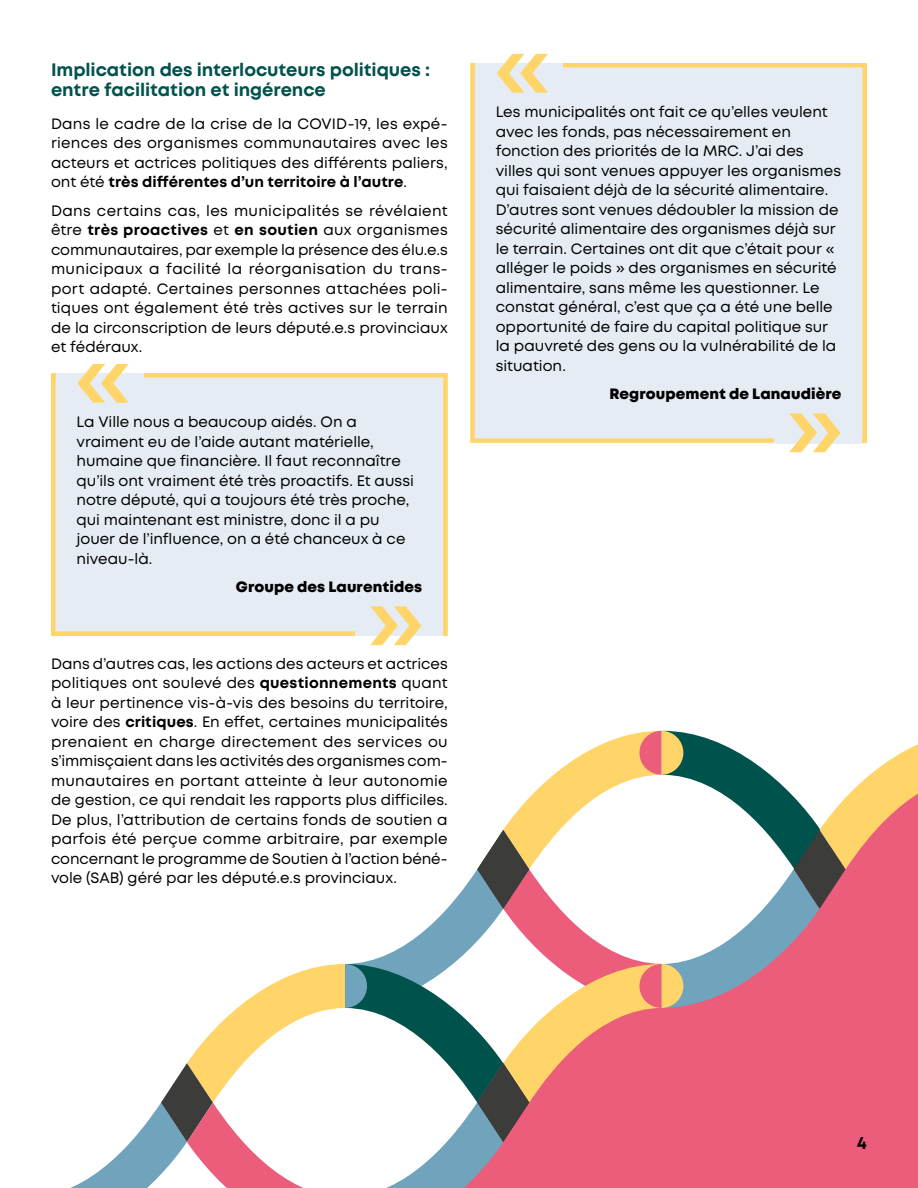
<style>
.page{position:relative;width:918px;height:1188px;background:#fff}
.page>*{position:absolute;margin:0;border:0;box-sizing:border-box;transform-origin:0 0}
.t1{font:700 18px/19.5px "Mont";letter-spacing:-.005em;color:#00524c}
.t2{font:700 18px "Mont";color:#000}
.t3{font:15px/19.5px "Mont";color:#000;text-align:justify}
.t4{font:800 15px "Mont";letter-spacing:.005em;color:#000}
.s1{font-weight:700}
</style>
<div class="page">
<svg style="left:70px;top:731px;width:848px;height:457px"></svg>
<div style="left:53px;top:375px;width:393px;height:259px;background:#e6ecf3"></div>
<div style="left:51px;top:373px;width:397px;height:263px;border:4px solid #ffd469"></div>
<div style="left:56px;top:373px;width:88px;height:7px;background:#e6ecf3"></div>
<svg style="left:78px;top:364px;width:51px;height:39px"></svg>
<div style="left:472px;top:65px;width:393px;height:376px;background:#e6ecf3"></div>
<div style="left:470px;top:63px;width:397px;height:380px;border:4px solid #ffd469"></div>
<div style="left:475px;top:63px;width:88px;height:7px;background:#e6ecf3"></div>
<svg style="left:497px;top:54px;width:51px;height:39px"></svg>
<div style="left:355px;top:629px;width:88px;height:7px;background:#e6ecf3"></div>
<svg style="left:370px;top:606px;width:51px;height:39px"></svg>
<div style="left:774px;top:436px;width:88px;height:7px;background:#e6ecf3"></div>
<svg style="left:789px;top:413px;width:51px;height:39px"></svg>
<p class="t1" style="left:51px;top:60px;width:381px">Implication des interlocuteurs politiques : entre facilitation et ingérence</p>
<p class="t3" style="left:51px;top:114px;width:398px">Dans le cadre de la crise de la COVID-19, les expé&shy;riences des organismes communautaires avec les acteurs et actrices politiques des différents paliers, ont été <span class="s1">très différentes d’un territoire à l’autre</span>.</p>
<p class="t3" style="left:51px;top:201px;width:398px">Dans certains cas, les municipalités se révélaient être <span class="s1">très proactives</span> et <span class="s1">en soutien</span> aux organismes communautaires, par exemple la présence des élu.e.s municipaux a facilité la réorganisation du trans&shy;port adapté. Certaines personnes attachées poli&shy;tiques ont également été très actives sur le terrain de la circonscription de leurs député.e.s provinciaux et fédéraux.</p>
<p class="t3" style="left:76px;top:413px;width:339px;text-align:left">La Ville nous a beaucoup aidés. On a vraiment eu de l’aide autant matérielle, humaine que financière. Il faut reconnaître qu’ils ont vraiment été très proactifs. Et aussi notre député, qui a toujours été très proche, qui maintenant est ministre, donc il a pu jouer de l’influence, on a été chanceux à ce niveau-là.</p>
<p class="t4" style="left:236px;top:577px;width:188px">Groupe des Laurentides</p>
<p class="t3" style="left:51px;top:654px;width:398px">Dans d’autres cas, les actions des acteurs et actrices politiques ont soulevé des <span class="s1">questionnements</span> quant à leur pertinence vis-à-vis des besoins du territoire, voire des <span class="s1">critiques</span>. En effet, certaines municipalités prenaient en charge directement des services ou s’immisçaient dans les activités des organismes com&shy;munautaires en portant atteinte à leur autonomie de gestion, ce qui rendait les rapports plus difficiles.<br>De plus, l’attribution de certains fonds de soutien a parfois été perçue comme arbitraire, par exemple concernant le programme de Soutien à l’action béné&shy;vole (SAB) géré par les député.e.s provinciaux.</p>
<p class="t3" style="left:496px;top:102px;width:347px;text-align:left">Les municipalités ont fait ce qu’elles veulent avec les fonds, pas nécessairement en fonction des priorités de la MRC. J’ai des villes qui sont venues appuyer les organismes qui faisaient déjà de la sécurité alimentaire.<br>D’autres sont venues dédoubler la mission de sécurité alimentaire des organismes déjà sur le terrain. Certaines ont dit que c’était pour « alléger le poids » des organismes en sécurité alimentaire, sans même les questionner. Le constat général, c’est que ça a été une belle opportunité de faire du capital politique sur la pauvreté des gens ou la vulnérabilité de la situation.</p>
<p class="t4" style="left:609px;top:384px;width:234px">Regroupement de Lanaudière</p>
<p class="t2" style="left:857px;top:1131px;width:12px">4</p>
</div>
